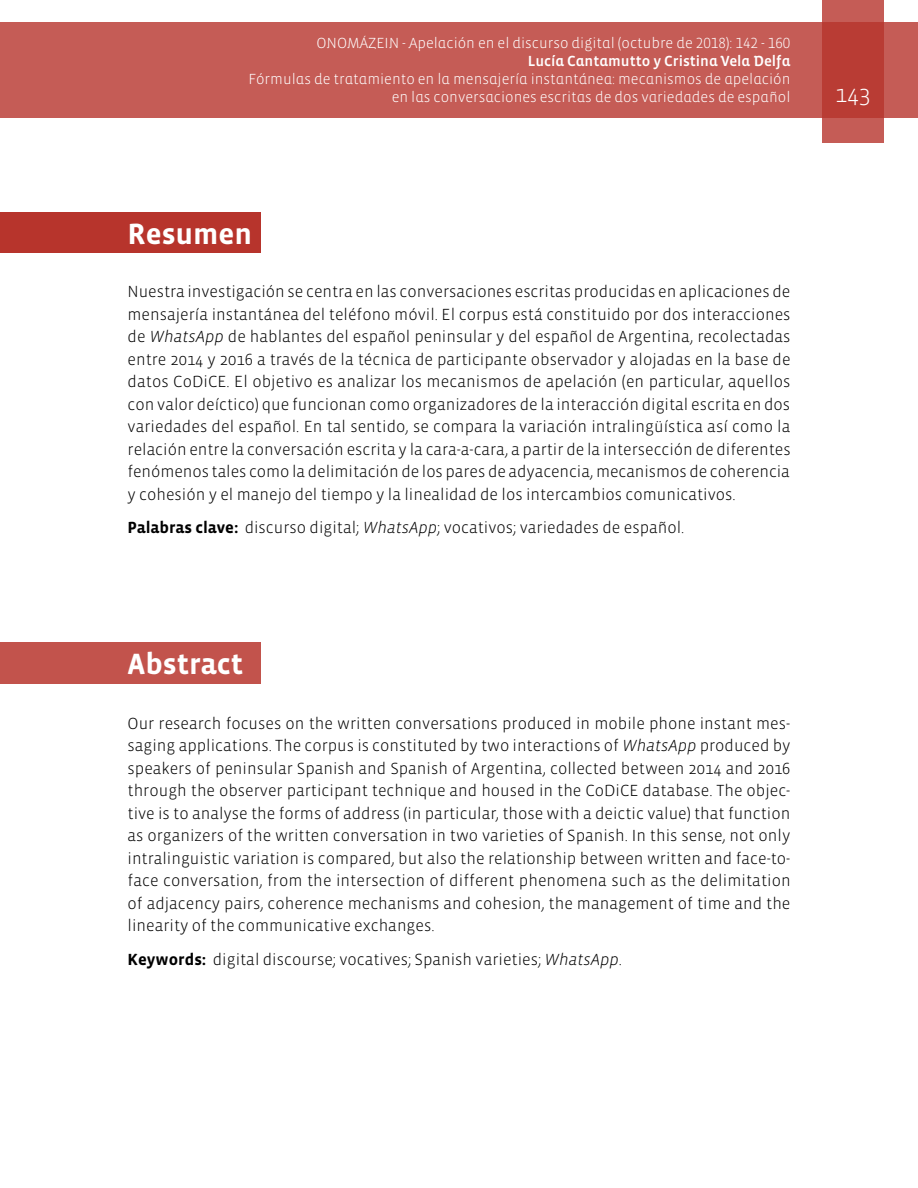
<style>
.page{position:relative;width:918px;height:1188px;background:#fff}
.page>*{position:absolute;margin:0;border:0;box-sizing:border-box;transform-origin:0 0}
.t1{font:700 30px "Vista Sans";color:#fff}
.t2{font:300 24px "Vista Sans";color:#fff}
.t3{font:300 16.5px/22.5px "Vista Sans";color:#000;text-align:justify}
.t4{font:300 15px/18px "Vista Sans Alt";color:#fff;text-align:right}
.t5{font:15px "Vista Sans Alt Med";color:#fff}
.s1{font-style:italic}
.s2{font-weight:700}
</style>
<div class="page">
<div style="left:0;top:23px;width:918px;height:95px;background:#c55c56"></div>
<svg style="left:822px;top:0;width:62px;height:143px;background:#bc463f"></svg>
<div style="left:0;top:213px;width:260px;height:40px;background:#b7342c"></div>
<div style="left:0;top:642px;width:260px;height:42px;background:#c2534c"></div>
<p class="t4" style="left:317px;top:35px;width:475px">ONOMÁZEIN - Apelación en el discurso digital (octubre de 2018): 142 - 160</p>
<p class="t5" style="left:528px;top:54px;width:264px">Lucía Cantamutto y Cristina Vela Delfa</p>
<p class="t4" style="left:249px;top:71px;width:543px">Fórmulas de tratamiento en la mensajería instantánea: mecanismos de apelación en las conversaciones escritas de dos variedades de español</p>
<h2 class="t2" style="left:835px;top:82px;width:37px">143</h2>
<h1 class="t1" style="left:128px;top:219px;width:126px">Resumen</h1>
<p class="t3" style="left:128px;top:281px;width:665px">Nuestra investigación se centra en las conversaciones escritas producidas en aplicaciones de mensajería instantánea del teléfono móvil. El corpus está constituido por dos interacciones de <span class="s1">WhatsApp</span> de hablantes del español peninsular y del español de Argentina, recolectadas entre 2014 y 2016 a través de la técnica de participante observador y alojadas en la base de datos CoDiCE. El objetivo es analizar los mecanismos de apelación (en particular, aquellos con valor deíctico) que funcionan como organizadores de la interacción digital escrita en dos variedades del español. En tal sentido, se compara la variación intralingüística así como la relación entre la conversación escrita y la cara-a-cara, a partir de la intersección de diferentes fenómenos tales como la delimitación de los pares de adyacencia, mecanismos de coherencia y cohesión y el manejo del tiempo y la linealidad de los intercambios comunicativos.</p>
<p class="t3" style="left:128px;top:517px;width:558px"><span class="s2">Palabras clave:</span> discurso digital; <span class="s1">WhatsApp</span>; vocativos; variedades de español.</p>
<h1 class="t1" style="left:128px;top:649px;width:117px">Abstract</h1>
<p class="t3" style="left:128px;top:712px;width:665px">Our research focuses on the written conversations produced in mobile phone instant mes&shy;saging applications. The corpus is constituted by two interactions of <span class="s1">WhatsApp</span> produced by speakers of peninsular Spanish and Spanish of Argentina, collected between 2014 and 2016 through the observer participant technique and housed in the CoDiCE database. The objec&shy;tive is to analyse the forms of address (in particular, those with a deictic value) that function as organizers of the written conversation in two varieties of Spanish. In this sense, not only intralinguistic variation is compared, but also the relationship between written and face-to&shy;face conversation, from the intersection of different phenomena such as the delimitation of adjacency pairs, coherence mechanisms and cohesion, the management of time and the linearity of the communicative exchanges.</p>
<p class="t3" style="left:128px;top:948px;width:496px"><span class="s2">Keywords:</span> digital discourse; vocatives; Spanish varieties; <span class="s1">WhatsApp</span>.</p>
</div>
